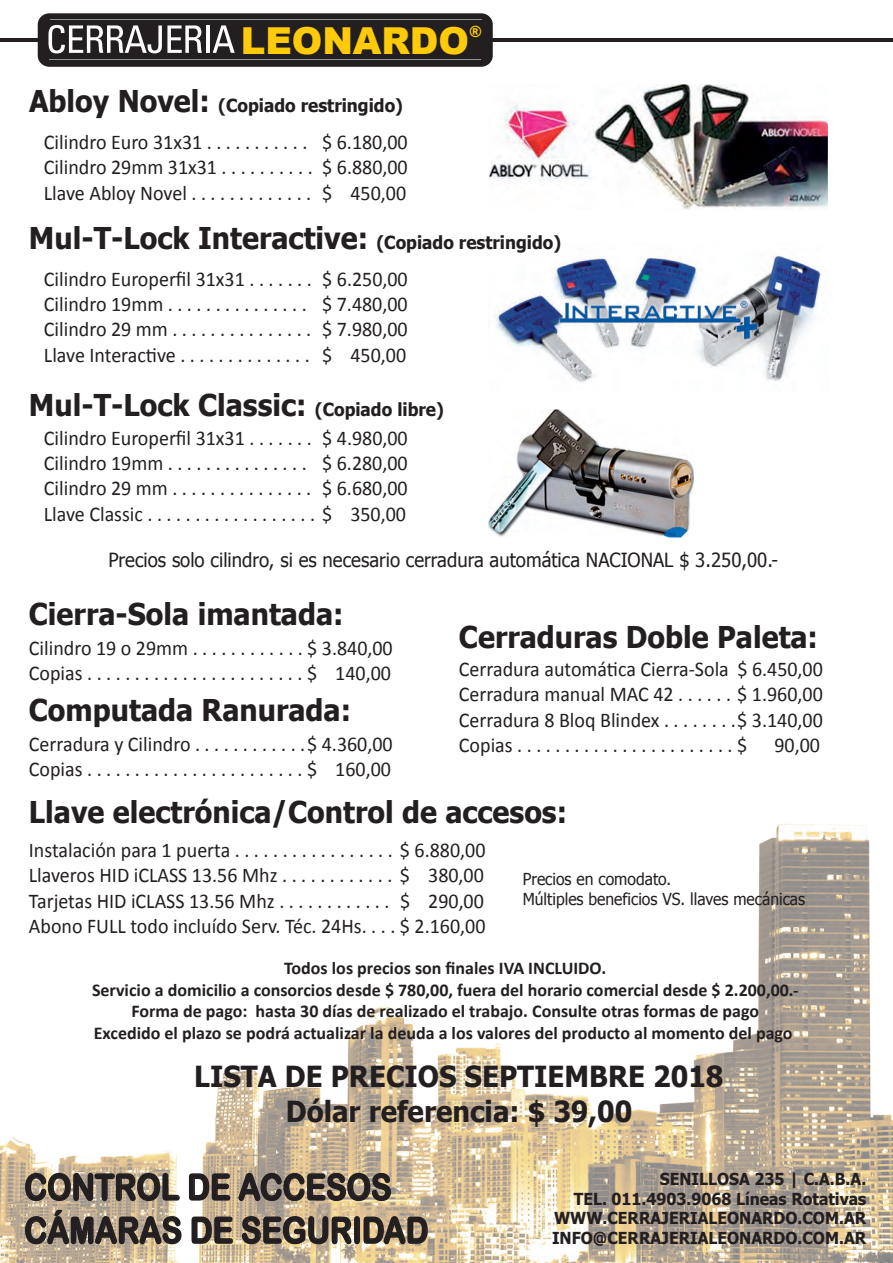
<style>
.page{position:relative;width:893px;height:1263px;background:#fff}
.page>*{position:absolute;margin:0;border:0;box-sizing:border-box;transform-origin:0 0}
.t1{font:900 37.2px "Arial";color:#feca0a}
.t2{font:36px/43.2px "Arial Rounded MT Bold";color:#231f20;scale:.86 1}
.t3{font:700 30px "Tahoma";color:#231f20;scale:.95 1}
.t4{font:700 28.95px/34.8px "Tahoma";color:#231f20;text-align:center;scale:.95 1}
.t5{font:21px/25.2px "Calibri";color:#231f20;text-align:justify;scale:.95 1}
.t6{font:19.5px "Tahoma";color:#231f20;scale:.95 1}
.t7{font:700 18px/21.6px "Calibri";color:#231f20;text-align:center}
.t8{font:700 18px "Tahoma";color:#231f20;scale:.95 1}
.t9{font:700 16.5px/19.8px "Tahoma";color:#231f20;text-align:right;scale:.95 1}
.t10{font:16.5px/19.8px "Tahoma";color:#231f20;scale:.95 1}
.t11{font:900 15.45px "Arial";color:#feca0a}
.s1{font-size:30px}
.s2{font-size:18px}
</style>
<div class="page">
<img style="left:495px;top:255px;width:326px;height:128px">
<img style="left:0;top:824px;width:893px;height:438px">
<hr style="left:0;top:38px;width:893px;height:4px;background:#231f20">
<div style="left:38px;top:13px;width:455px;height:54px;background:#231f20;border-radius:11px"></div>
<svg style="left:48px;top:25px;width:154px;height:28px"></svg>
<hr style="left:206px;top:25px;width:4px;height:28px;background:#fff">
<svg style="left:213px;top:25px;width:22px;height:28px"></svg>
<hr style="left:50px;top:19px;width:432px;height:1px;background:#939598">
<hr style="left:50px;top:59px;width:431px;height:1px;background:#939598">
<img style="left:489px;top:84px;width:339px;height:126px">
<svg style="left:24px;top:1172px;width:157px;height:30px;background:#9f9280"></svg>
<svg style="left:188px;top:1172px;width:43px;height:30px"></svg>
<svg style="left:237px;top:1172px;width:155px;height:30px;background:#9a8c76"></svg>
<svg style="left:24px;top:1209px;width:158px;height:36px;background:#9f917f"></svg>
<svg style="left:191px;top:1215px;width:43px;height:30px"></svg>
<svg style="left:241px;top:1215px;width:188px;height:30px;background:#a4947a"></svg>
<img style="left:488px;top:410px;width:205px;height:127px">
<h1 class="t1" style="left:241px;top:13px;width:230px">LEONARDO</h1>
<p class="t11" style="left:470px;top:20px;width:14px">®</p>
<p class="t8" style="left:29px;top:93px;width:395px"><span class="s1">Abloy Novel:</span> (Copiado restringido)</p>
<p class="t5" style="left:44px;top:130px;width:384px">Cilindro Euro 31x31 . . . . . . . . . . . $ 6.180,00<br>Cilindro 29mm 31x31 . . . . . . . . . . $ 6.880,00<br>Llave Abloy Novel . . . . . . . . . . . . . $ 450,00</p>
<h3 class="t3" style="left:29px;top:217px;width:562px">Mul-T-Lock Interactive: <span class="s2">(Copiado restringido)</span></h3>
<p class="t5" style="left:44px;top:266px;width:384px">Cilindro Europerfil 31x31 . . . . . . . $ 6.250,00<br>Cilindro 19mm . . . . . . . . . . . . . . . $ 7.480,00<br>Cilindro 29 mm . . . . . . . . . . . . . . . $ 7.980,00<br>Llave Interactive . . . . . . . . . . . . . . $ 450,00</p>
<h3 class="t3" style="left:29px;top:384px;width:438px">Mul-T-Lock Classic: <span class="s2">(Copiado libre)</span></h3>
<p class="t5" style="left:44px;top:425px;width:384px">Cilindro Europerfil 31x31 . . . . . . . $ 4.980,00<br>Cilindro 19mm . . . . . . . . . . . . . . . $ 6.280,00<br>Cilindro 29 mm . . . . . . . . . . . . . . . $ 6.680,00<br>Llave Classic . . . . . . . . . . . . . . . . . . $ 350,00</p>
<p class="t6" style="left:108px;top:547px;width:707px">Precios solo cilindro, si es necesario cerradura automática NACIONAL $ 3.250,00.-</p>
<h3 class="t3" style="left:29px;top:593px;width:333px">Cierra-Sola imantada:</h3>
<p class="t5" style="left:29px;top:636px;width:384px">Cilindro 19 o 29mm . . . . . . . . . . . . $ 3.840,00<br>Copias . . . . . . . . . . . . . . . . . . . . . . . $ 140,00</p>
<h3 class="t3" style="left:29px;top:689px;width:341px">Computada Ranurada:</h3>
<p class="t5" style="left:29px;top:732px;width:384px">Cerradura y Cilindro . . . . . . . . . . . . $ 4.360,00<br>Copias . . . . . . . . . . . . . . . . . . . . . . . $ 160,00</p>
<h3 class="t3" style="left:459px;top:616px;width:379px">Cerraduras Doble Paleta:</h3>
<p class="t5" style="left:459px;top:657px;width:385px">Cerradura automática Cierra-Sola $ 6.450,00<br>Cerradura manual MAC 42 . . . . . . $ 1.960,00<br>Cerradura 8 Bloq Blindex . . . . . . . . $ 3.140,00<br>Copias . . . . . . . . . . . . . . . . . . . . . . . $</p>
<p class="t5" style="left:774px;top:732px;width:49px">90,00</p>
<h3 class="t3" style="left:29px;top:791px;width:568px">Llave electrónica/Control de accesos:</h3>
<p class="t5" style="left:29px;top:838px;width:482px">Instalación para 1 puerta . . . . . . . . . . . . . . . . . $ 6.880,00<br>Llaveros HID iCLASS 13.56 Mhz . . . . . . . . . . . . $ 380,00<br>Tarjetas HID iCLASS 13.56 Mhz . . . . . . . . . . . . $ 290,00<br>Abono FULL todo incluído Serv. Téc. 24Hs. . . . $ 2.160,00</p>
<p class="t10" style="left:523px;top:868px;width:299px">Precios en comodato.<br>Múltiples beneficios VS. llaves mecánicas</p>
<p class="t7" style="left:92px;top:956px;width:708px">Todos los precios son finales IVA INCLUIDO.<br>Servicio a domicilio a consorcios desde $ 780,00, fuera del horario comercial desde $ 2.200,00.- Forma de pago: hasta 30 días de realizado el trabajo. Consulte otras formas de pago<br>Excedido el plazo se podrá actualizar la deuda a los valores del producto al momento del pago</p>
<h3 class="t4" style="left:194px;top:1057px;width:559px">LISTA DE PRECIOS SEPTIEMBRE 2018<br>Dólar referencia: $ 39,00</h3>
<h2 class="t2" style="left:24px;top:1165px;width:471px">CONTROL DE ACCESOS<br>CÁMARAS DE SEGURIDAD</h2>
<p class="t9" style="left:552px;top:1168px;width:332px">SENILLOSA 235 | C.A.B.A.<br>TEL. 011.4903.9068 Líneas Rotativas WWW.CERRAJERIALEONARDO.COM.AR INFO@CERRAJERIALEONARDO.COM.AR</p>
</div>
